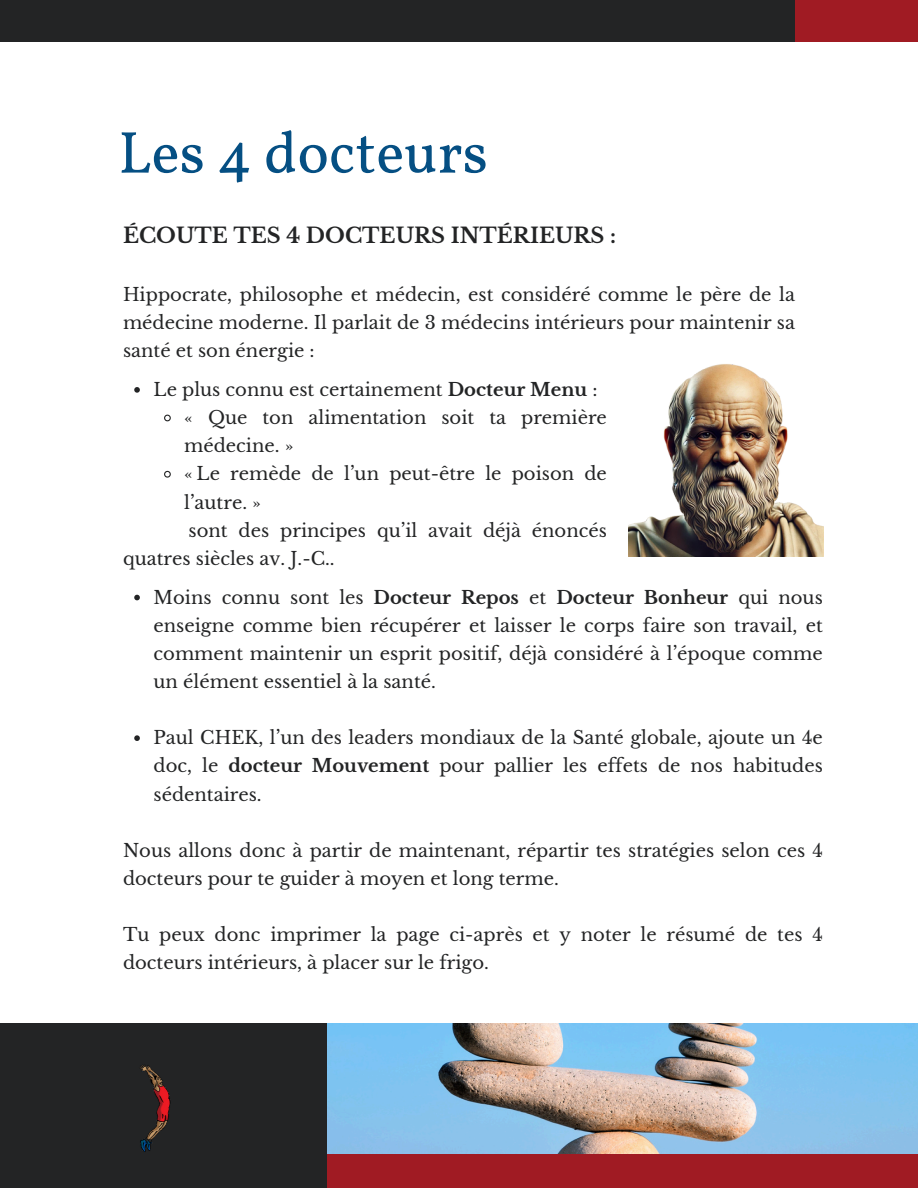
<style>
.page{position:relative;width:918px;height:1188px;background:#fff}
.page>*{position:absolute;margin:0;border:0;box-sizing:border-box;transform-origin:0 0}
.t1{font:59.25px "Vollkorn";color:#054f83}
.t2{font:700 21px "Libre Baskerville";color:#232425}
.t3{font:18px/28.2px "Libre Baskerville";color:#232425}
.s1{font-weight:700}
</style>
<div class="page">
<div style="left:764px;top:0;width:154px;height:42px;background:#a01b23"></div>
<div style="left:0;top:0;width:795px;height:42px;background:#232425"></div>
<div style="left:0;top:1023px;width:344px;height:165px;background:#232425"></div>
<div style="left:327px;top:1154px;width:591px;height:34px;background:#a01b23"></div>
<img style="left:327px;top:1023px;width:591px;height:131px">
<img style="left:140px;top:1065px;width:31px;height:87px">
<svg style="left:134px;top:595px;width:6px;height:5px"></svg>
<svg style="left:134px;top:735px;width:6px;height:6px"></svg>
<svg style="left:134px;top:387px;width:6px;height:6px"></svg>
<svg style="left:164px;top:414px;width:7px;height:8px"></svg>
<svg style="left:164px;top:470px;width:7px;height:8px"></svg>
<img style="left:629px;top:364px;width:194px;height:193px">
<p class="t1" style="left:118px;top:116px;width:371px">Les 4 docteurs</p>
<p class="t2" style="left:123px;top:223px;width:495px">ÉCOUTE TES 4 DOCTEURS INTÉRIEURS :</p>
<p class="t3" style="left:123px;top:280px;width:673px;text-align:justify">Hippocrate, philosophe et médecin, est considéré comme le père de la médecine moderne. Il parlait de 3 médecins intérieurs pour maintenir sa santé et son énergie :</p>
<p class="t3" style="left:154px;top:376px;width:445px">Le plus connu est certainement <span class="s1">Docteur Menu</span> :</p>
<p class="t3" style="left:184px;top:404px;width:424px">« Que ton alimentation soit ta première médecine. »</p>
<p class="t3" style="left:184px;top:460px;width:424px">« Le remède de l’un peut-être le poison de l’autre. »</p>
<p class="t3" style="left:123px;top:516px;width:485px;text-indent:66px">sont des principes qu’il avait déjà énoncés quatres siècles av. J.-C..</p>
<h2 class="t3" style="left:154px;top:583px;width:671px;text-align:justify">Moins connu sont les <span class="s1">Docteur Repos</span> et <span class="s1">Docteur Bonheur</span> qui nous enseigne comme bien récupérer et laisser le corps faire son travail, et comment maintenir un esprit positif, déjà considéré à l’époque comme un élément essentiel à la santé.</h2>
<p class="t3" style="left:154px;top:724px;width:671px;text-align:justify">Paul CHEK, l’un des leaders mondiaux de la Santé globale, ajoute un 4e doc, le <span class="s1">docteur Mouvement</span> pour pallier les effets de nos habitudes sédentaires.</p>
<p class="t3" style="left:123px;top:836px;width:701px">Nous allons donc à partir de maintenant, répartir tes stratégies selon ces 4 docteurs pour te guider à moyen et long terme.</p>
<p class="t3" style="left:123px;top:921px;width:701px">Tu peux donc imprimer la page ci-après et y noter le résumé de tes 4 docteurs intérieurs, à placer sur le frigo.</p>
</div>
